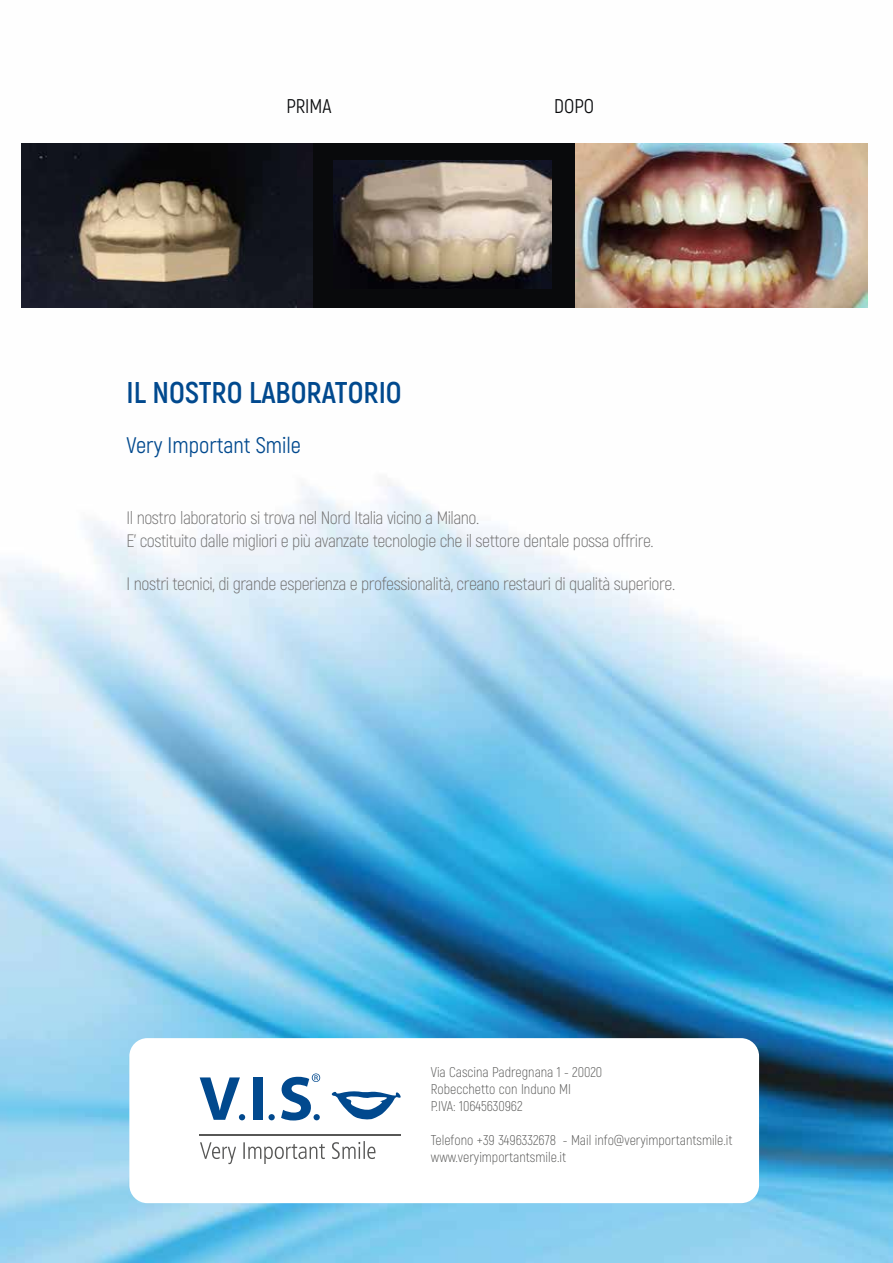
<style>
.page{position:relative;width:893px;height:1263px;background:#fff}
.page>*{position:absolute;margin:0;border:0;box-sizing:border-box;transform-origin:0 0}
.t1{font:700 30px "Akrobat";color:#01498e}
.t2{font:22.5px "Akrobat";color:#01498e}
.t3{font:19.8px "Akrobat";color:#090a0c}
.t4{font:300 18px/22.5px "Akrobat";letter-spacing:-.025em;color:#706f6f}
.t5{font:300 14.1px/17px "Akrobat";color:#575756}
</style>
<div class="page">
<img style="left:0;top:143px;width:893px;height:1120px">
<div style="left:129px;top:1038px;width:630px;height:165px;background:#fff;border-radius:18px"></div>
<div style="left:253px;top:1077px;width:10px;height:43px;background:#01498e"></div>
<svg style="left:331px;top:1091px;width:70px;height:29px"></svg>
<svg style="left:200px;top:1077px;width:45px;height:43px"></svg>
<div style="left:268px;top:1114px;width:7px;height:6px;background:#01498e;border-radius:50%"></div>
<svg style="left:281px;top:1073px;width:39px;height:47px"></svg>
<hr style="left:200px;top:1134px;width:201px;height:1px;background:#575756">
<svg style="left:200px;top:1141px;width:175px;height:23px"></svg>
<div style="left:313px;top:144px;width:265px;height:164px;background:#090a0c"></div>
<img style="left:334px;top:160px;width:217px;height:129px">
<img style="left:21px;top:144px;width:292px;height:164px">
<img style="left:576px;top:144px;width:291px;height:164px">
<p class="t3" style="left:287px;top:94px;width:47px">PRIMA</p>
<p class="t3" style="left:554px;top:94px;width:41px">DOPO</p>
<h1 class="t1" style="left:127px;top:374px;width:277px">IL NOSTRO LABORATORIO</h1>
<p class="t2" style="left:127px;top:432px;width:176px">Very Important Smile</p>
<p class="t4" style="left:127px;top:506px;width:529px">Il nostro laboratorio si trova nel Nord Italia vicino a Milano.<br>E' costituito dalle migliori e più avanzate tecnologie che il settore dentale possa offrire.</p>
<p class="t4" style="left:127px;top:572px;width:550px">I nostri tecnici, di grande esperienza e professionalità, creano restauri di qualità superiore.</p>
<p class="t5" style="left:431px;top:1063px;width:173px">Via Cascina Padregnana 1 - 20020<br>Robecchetto con Induno MI<br>P.IVA: 10645630962</p>
<p class="t5" style="left:431px;top:1131px;width:303px">Telefono +39 3496332678 - Mail info@veryimportantsmile.it www.veryimportantsmile.it</p>
</div>
